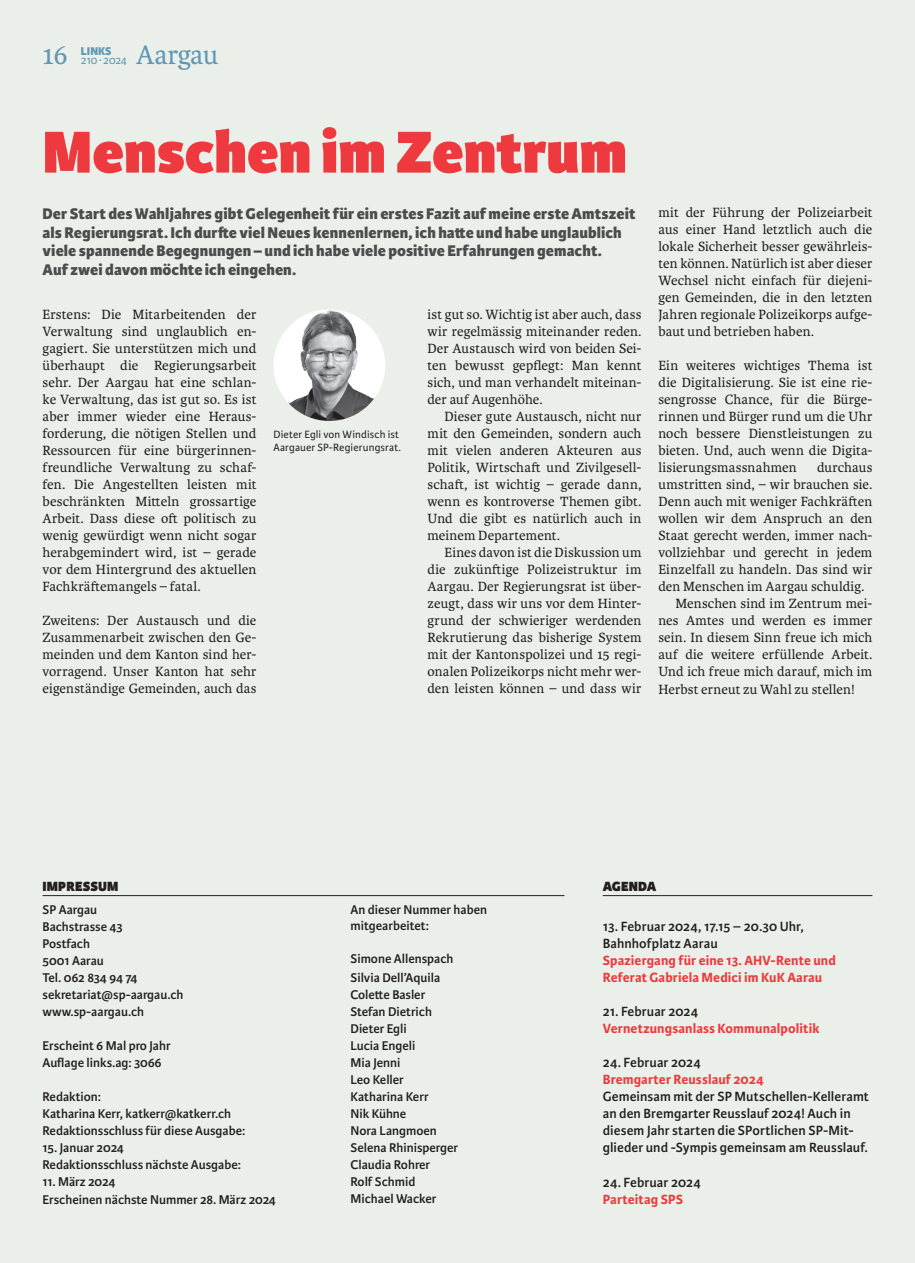
<style>
.page{position:relative;width:915px;height:1263px;background:#fff}
.page>*{position:absolute;margin:0;border:0;box-sizing:border-box;transform-origin:0 0}
.t1{font:800 63px "Karmina Sans";color:#ee3a3e}
.t2{font:28.5px "Karmina";letter-spacing:-.01em;color:#6197b5}
.t3{font:800 16.5px/18.8px "Karmina Sans";letter-spacing:.005em;color:#4b4c4d}
.t4{font:14.25px/17px "Karmina";letter-spacing:.01em;color:#231f20;text-align:justify}
.t5{font:600 14.25px/17px "Karmina Sans";letter-spacing:.005em;color:#231f20}
.t6{font:700 14.25px/17px "Karmina Sans";letter-spacing:.01em;color:#ee3a3e}
.t7{font:800 14.25px "Karmina Sans";letter-spacing:.01em;color:#231f20}
.t8{font:600 13.5px/17px "Karmina Sans";color:#231f20}
.t9{font:12px "Karmina Sans";letter-spacing:-.01em;color:#6197b5}
.t10{font:800 12px "Karmina Sans";color:#6197b5}
.t11{font:11.25px/12.8px "Karmina Sans";letter-spacing:.01em;color:#231f20}
</style>
<div class="page">
<div style="left:0;top:0;width:914px;height:1263px;background:#eaf0e9"></div>
<hr style="left:43px;top:895px;width:521px;height:1px;background:#231f20">
<hr style="left:602px;top:895px;width:270px;height:1px;background:#231f20">
<img style="left:273px;top:309px;width:112px;height:112px;border-radius:56px">
<p class="t9" style="left:81px;top:53px;width:48px">210∙ 2024</p>
<h2 class="t2" style="left:136px;top:39px;width:84px">Aargau</h2>
<h2 class="t2" style="left:43px;top:39px;width:27px">16</h2>
<p class="t10" style="left:81px;top:44px;width:32px">LINKS</p>
<h1 class="t1" style="left:43px;top:115px;width:585px">Menschen im Zentrum</h1>
<p class="t3" style="left:43px;top:205px;width:594px">Der Start des Wahljahres gibt Gelegenheit für ein erstes Fazit auf meine erste Amtszeit als Regierungsrat. Ich durfte viel Neues kennenlernen, ich hatte und habe unglaublich viele spannende Begegnungen – und ich habe viele positive Erfahrungen gemacht.<br>Auf zwei davon möchte ich eingehen.</p>
<p class="t4" style="left:43px;top:306px;width:215px">Erstens: Die Mitarbeitenden der Verwaltung sind unglaublich en&shy;gagiert. Sie unterstützen mich und überhaupt die Regierungsarbeit sehr. Der Aargau hat eine schlan&shy;ke Verwaltung, das ist gut so. Es ist aber immer wieder eine Heraus&shy;forderung, die nötigen Stellen und Ressourcen für eine bürgerinnen&shy;freundliche Verwaltung zu schaf&shy;fen. Die Angestellten leisten mit beschränkten Mitteln grossartige Arbeit. Dass diese oft politisch zu wenig gewürdigt wenn nicht sogar herabgemindert wird, ist – gerade vor dem Hintergrund des aktuellen Fachkräftemangels – fatal.</p>
<p class="t4" style="left:43px;top:612px;width:215px">Zweitens: Der Austausch und die Zusammenarbeit zwischen den Ge&shy;meinden und dem Kanton sind her&shy;vorragend. Unser Kanton hat sehr eigenständige Gemeinden, auch das</p>
<p class="t4" style="left:427px;top:306px;width:215px">ist gut so. Wichtig ist aber auch, dass wir regelmässig miteinander reden.<br>Der Austausch wird von beiden Sei&shy;ten bewusst gepflegt: Man kennt sich, und man verhandelt miteinan&shy;der auf Augenhöhe.</p>
<p class="t4" style="left:427px;top:408px;width:215px;text-indent:17px">Dieser gute Austausch, nicht nur mit den Gemeinden, sondern auch mit vielen anderen Akteuren aus Politik, Wirtschaft und Zivilgesell&shy;schaft, ist wichtig – gerade dann, wenn es kontroverse Themen gibt.<br>Und die gibt es natürlich auch in meinem Departement.</p>
<p class="t4" style="left:427px;top:544px;width:215px;text-indent:17px">Eines davon ist die Diskussion um die zukünftige Polizeistruktur im Aargau. Der Regierungsrat ist über&shy;zeugt, dass wir uns vor dem Hinter&shy;grund der schwieriger werdenden Rekrutierung das bisherige System mit der Kantonspolizei und 15 regi&shy;onalen Polizeikorps nicht mehr wer&shy;den leisten können – und dass wir</p>
<p class="t11" style="left:273px;top:428px;width:129px">Dieter Egli von Windisch ist<br>Aargauer SP-Regierungsrat.</p>
<p class="t4" style="left:658px;top:204px;width:215px">mit der Führung der Polizeiarbeit aus einer Hand letztlich auch die lokale Sicherheit besser gewährleis&shy;ten können. Natürlich ist aber dieser Wechsel nicht einfach für diejeni&shy;gen Gemeinden, die in den letzten Jahren regionale Polizeikorps aufge&shy;baut und betrieben haben.</p>
<p class="t4" style="left:658px;top:357px;width:215px">Ein weiteres wichtiges Thema ist die Digitalisierung. Sie ist eine rie&shy;sengrosse Chance, für die Bürge&shy;rinnen und Bürger rund um die Uhr noch bessere Dienstleistungen zu bieten. Und, auch wenn die Digita&shy;lisierungsmassnahmen</p>
<p class="t4" style="left:816px;top:459px;width:57px">durchaus</p>
<p class="t4" style="left:658px;top:476px;width:215px">umstritten sind, – wir brauchen sie.</p>
<p class="t4" style="left:658px;top:493px;width:215px">Denn auch mit weniger Fachkräften</p>
<p class="t4" style="left:658px;top:510px;width:215px">wollen wir dem Anspruch an den</p>
<p class="t4" style="left:658px;top:527px;width:215px">Staat gerecht werden, immer nach-</p>
<p class="t4" style="left:658px;top:544px;width:215px">vollziehbar und gerecht in jedem</p>
<p class="t4" style="left:658px;top:561px;width:215px">Einzelfall zu handeln. Das sind wir</p>
<p class="t4" style="left:658px;top:578px;width:207px">den Menschen im Aargau schuldig.</p>
<p class="t4" style="left:675px;top:595px;width:198px">Menschen sind im Zentrum mei-</p>
<p class="t4" style="left:658px;top:612px;width:215px">nes Amtes und werden es immer</p>
<p class="t4" style="left:658px;top:629px;width:215px">sein. In diesem Sinn freue ich mich</p>
<p class="t4" style="left:658px;top:646px;width:215px">auf die weitere erfüllende Arbeit.</p>
<p class="t4" style="left:658px;top:664px;width:215px">Und ich freue mich darauf, mich im</p>
<p class="t4" style="left:658px;top:681px;width:198px">Herbst erneut zu Wahl zu stellen!</p>
<p class="t7" style="left:43px;top:878px;width:77px">IMPRESSUM</p>
<p class="t8" style="left:43px;top:902px;width:142px">SP Aargau<br>Bachstrasse 43<br>Postfach<br>5001 Aarau<br>Tel. 062 834 94 74 sekretariat@sp-aargau.ch www.sp-aargau.ch</p>
<p class="t8" style="left:43px;top:1038px;width:130px">Erscheint 6 Mal pro Jahr<br>Auflage links.ag: 3066</p>
<p class="t8" style="left:43px;top:1089px;width:204px">Redaktion:<br>Katharina Kerr, katkerr@katkerr.ch<br>Redaktionsschluss für diese Ausgabe:</p>
<p class="t8" style="left:43px;top:1140px;width:200px">15. Januar 2024<br>Redaktionsschluss nächste Ausgabe:</p>
<p class="t8" style="left:43px;top:1174px;width:235px">11. März 2024<br>Erscheinen nächste Nummer 28. März 2024</p>
<p class="t8" style="left:350px;top:902px;width:138px;line-height:16px">An dieser Nummer haben mitgearbeitet:</p>
<p class="t8" style="left:350px;top:949px;width:104px;line-height:19.6px">Simone Allenspach<br>Silvia Dell’Aquila</p>
<p class="t8" style="left:350px;top:987px;width:109px">Colette Basler<br>Stefan Dietrich<br>Dieter Egli<br>Lucia Engeli<br>Mia Jenni<br>Leo Keller<br>Katharina Kerr<br>Nik Kühne<br>Nora Langmoen<br>Selena Rhinisperger<br>Claudia Rohrer<br>Rolf Schmid<br>Michael Wacker</p>
<p class="t7" style="left:602px;top:878px;width:55px">AGENDA</p>
<p class="t5" style="left:602px;top:918px;width:202px">13. Februar 2024, 17.15 – 20.30 Uhr,<br>Bahnhofplatz Aarau</p>
<p class="t6" style="left:602px;top:952px;width:234px">Spaziergang für eine 13. AHV-Rente und<br>Referat Gabriela Medici im KuK Aarau</p>
<p class="t5" style="left:602px;top:1003px;width:97px">21. Februar 2024</p>
<p class="t6" style="left:602px;top:1020px;width:218px">Vernetzungsanlass Kommunalpolitik</p>
<p class="t5" style="left:602px;top:1054px;width:99px">24. Februar 2024</p>
<p class="t6" style="left:602px;top:1071px;width:162px">Bremgarter Reusslauf 2024</p>
<p class="t5" style="left:602px;top:1088px;width:268px">Gemeinsam mit der SP Mutschellen-Kelleramt an den Bremgarter Reusslauf 2024! Auch in diesem Jahr starten die SPortlichen SP-Mit&shy;glieder und -Sympis gemeinsam am Reusslauf.</p>
<p class="t5" style="left:602px;top:1173px;width:99px">24. Februar 2024</p>
<p class="t6" style="left:602px;top:1191px;width:82px">Parteitag SPS</p>
</div>
